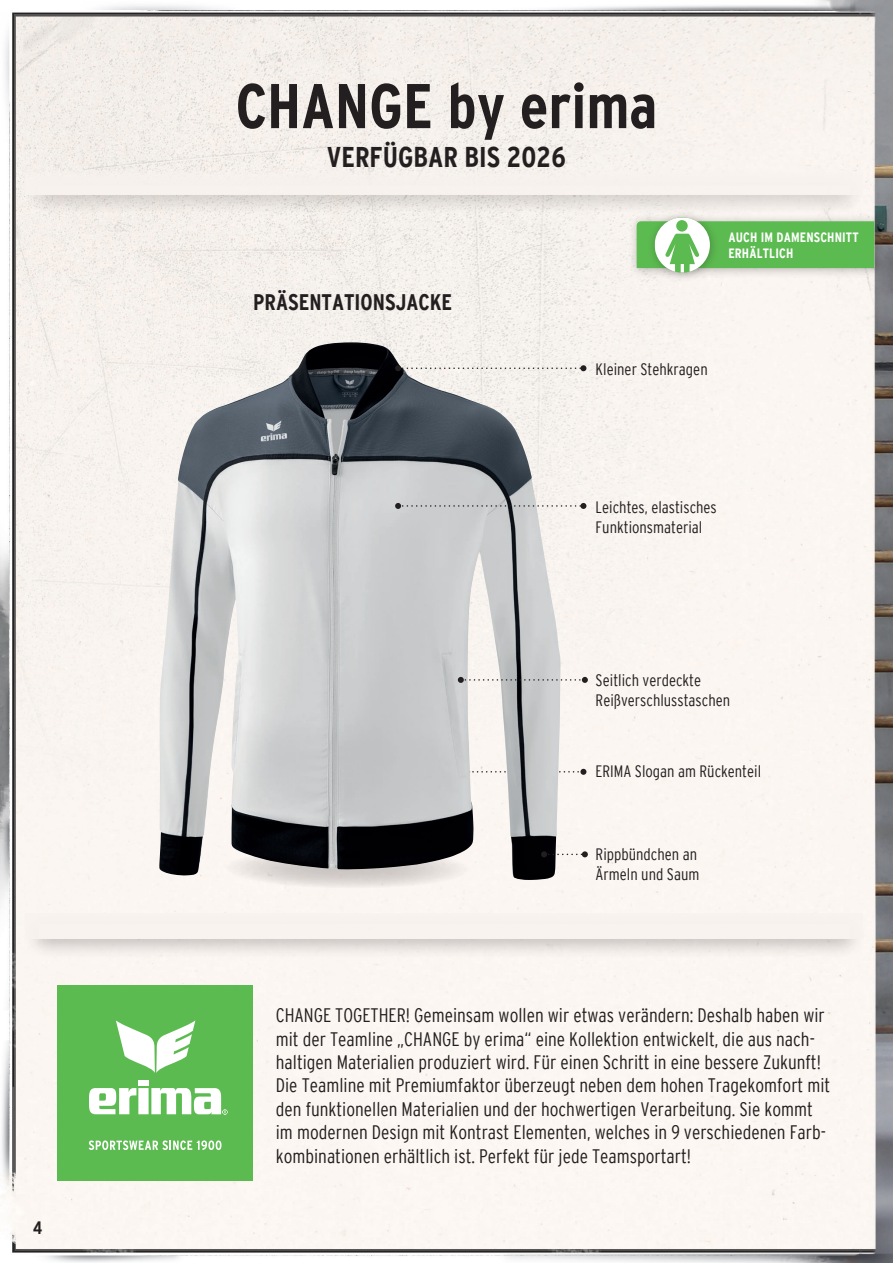
<style>
.page{position:relative;width:893px;height:1263px;background:#fff}
.page>*{position:absolute;margin:0;border:0;box-sizing:border-box;transform-origin:0 0}
.Linienname{font:700 condensed 63px "Interstate";color:#231f20}
.t1{font:700 condensed 28.5px "Interstate";color:#231f20}
.Artikelbezeichnung_g{font:700 condensed 22.5px "Interstate";color:#231f20}
.t2{font:300 condensed 19.5px/23.4px "Interstate";color:#231f20}
.t3{font:700 condensed 18px "Interstate";color:#231f20}
.USP_Text{font:300 condensed 16.5px/19.8px "Interstate";color:#231f20}
.t4{font:700 condensed 13.5px/16.2px "Interstate";letter-spacing:.01em;color:#fff}
</style>
<div class="page">
<img style="left:0;top:0;width:893px;height:1263px">
<svg style="left:529px;top:769px;width:57px;height:6px"></svg>
<div style="left:22px;top:912px;width:844px;height:48px;background:#231f20;opacity:.35"></div>
<div style="left:26px;top:913px;width:837px;height:26px;background:#f8f3ef"></div>
<div style="left:58px;top:985px;width:195px;height:196px;background:#5cbb50"></div>
<svg style="left:116px;top:1020px;width:79px;height:53px"></svg>
<div style="left:138px;top:1080px;width:11px;height:5px;background:#fff"></div>
<svg style="left:89px;top:1088px;width:139px;height:27px"></svg>
<svg style="left:89px;top:1140px;width:132px;height:10px"></svg>
<svg style="left:222px;top:880px;width:251px;height:10px"></svg>
<div style="left:23px;top:173px;width:843px;height:42px;background:#231f20;opacity:.35"></div>
<div style="left:26px;top:169px;width:837px;height:25px;background:#f8f3ef"></div>
<div style="left:629px;top:214px;width:256px;height:65px;background:#231f20;opacity:.3"></div>
<div style="left:647px;top:210px;width:74px;height:73px;background:#231f20;opacity:.3"></div>
<svg style="left:637px;top:217px;width:237px;height:56px;background:#82c778"></svg>
<img style="left:159px;top:342px;width:370px;height:538px">
<svg style="left:395px;top:365px;width:191px;height:6px"></svg>
<svg style="left:395px;top:503px;width:191px;height:6px"></svg>
<svg style="left:458px;top:677px;width:130px;height:6px"></svg>
<svg style="left:541px;top:851px;width:47px;height:6px"></svg>
<p class="t3" style="left:33px;top:1218px;width:11px">4</p>
<p class="Linienname" style="left:236px;top:71px;width:423px">CHANGE by erima</p>
<p class="t1" style="left:327px;top:141px;width:241px">VERFÜGBAR BIS 2026</p>
<p class="Artikelbezeichnung_g" style="left:253px;top:289px;width:200px">PRÄSENTATIONSJACKE</p>
<p class="t4" style="left:728px;top:229px;width:132px">AUCH IM DAMENSCHNITT<br>ERHÄLTLICH</p>
<p class="USP_Text" style="left:596px;top:359px;width:114px">Kleiner Stehkragen</p>
<p class="USP_Text" style="left:596px;top:497px;width:123px">Leichtes, elastisches</p>
<p class="USP_Text" style="left:596px;top:517px;width:108px">Funktionsmaterial</p>
<p class="USP_Text" style="left:596px;top:670px;width:136px">Seitlich verdeckte<br>Reißverschlusstaschen</p>
<p class="USP_Text" style="left:596px;top:761px;width:167px">ERIMA Slogan am Rückenteil</p>
<p class="USP_Text" style="left:596px;top:844px;width:105px">Rippbündchen an<br>Ärmeln und Saum</p>
<p class="t2" style="left:276px;top:1003px;width:556px">CHANGE TOGETHER! Gemeinsam wollen wir etwas verändern: Deshalb haben wir mit der Teamline „CHANGE by erima“ eine Kollektion entwickelt, die aus nach&shy;haltigen Materialien produziert wird. Für einen Schritt in eine bessere Zukunft!<br>Die Teamline mit Premiumfaktor überzeugt neben dem hohen Tragekomfort mit den funktionellen Materialien und der hochwertigen Verarbeitung. Sie kommt im modernen Design mit Kontrast Elementen, welches in 9 verschiedenen Farb&shy;kombinationen erhältlich ist. Perfekt für jede Teamsportart!</p>
</div>
